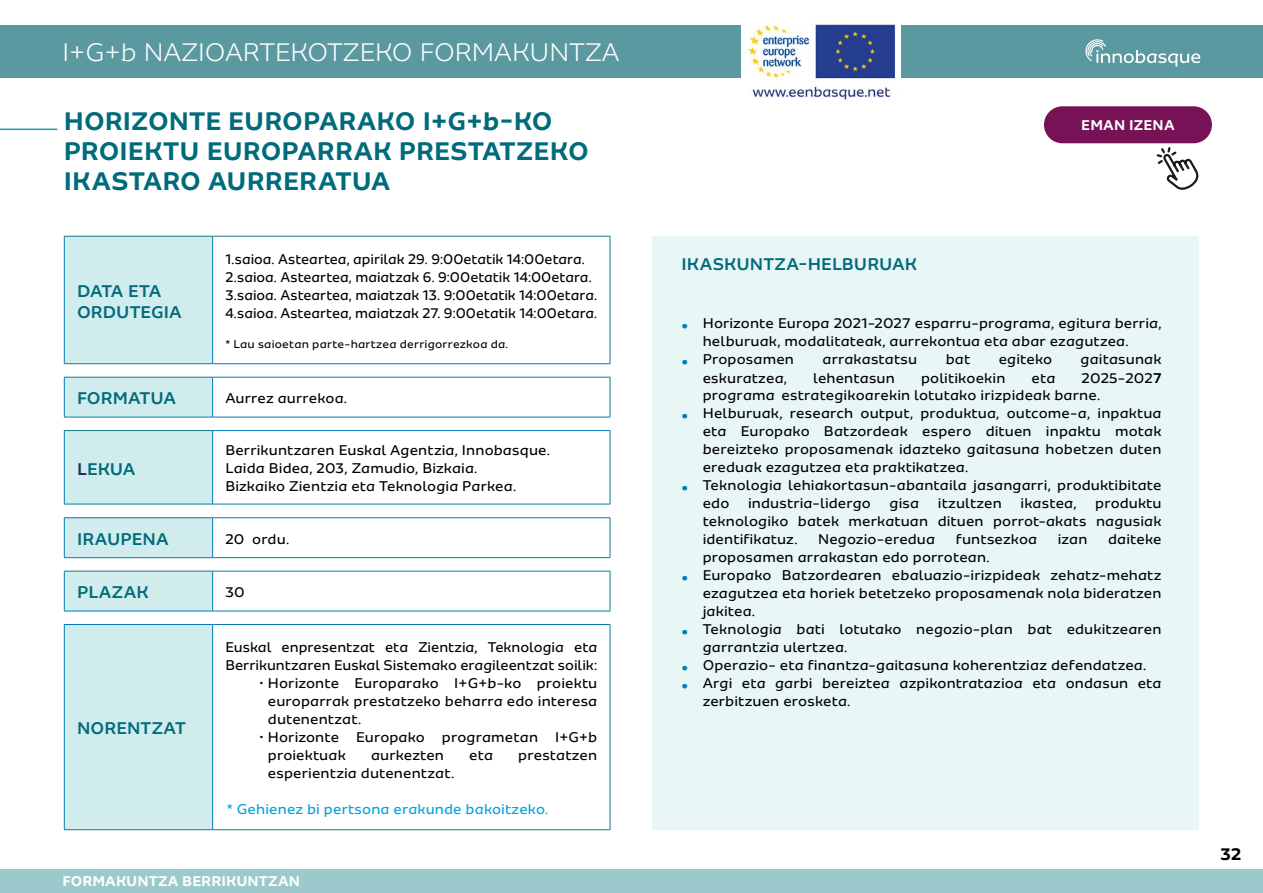
<style>
.page{position:relative;width:1263px;height:893px;background:#fff}
.page>*{position:absolute;margin:0;border:0;box-sizing:border-box;transform-origin:0 0}
.t1{font:700 27px/30px "Sua";letter-spacing:.005em;color:#006b7b}
.t2{font:300 27px "Sua";color:#fff}
.t3{font:500 18px/21px "Sua";letter-spacing:.005em;color:#006b7b}
.t4{font:700 18px "Sua";color:#000}
.t5{font:15px/18px "Sua";letter-spacing:.01em;color:#000}
.t6{font:15px/18px "Sua";letter-spacing:.01em;color:#000;scale:.96 1}
.t7{font:15px "Sua";letter-spacing:.01em;color:#00a3dc}
.t8{font:700 15px "Sua";letter-spacing:.005em;color:#fff}
.t9{font:12px "Sua";letter-spacing:.015em;color:#000}
.s1{color:#282a5f}
.s2{font-weight:800;font-size:27px;color:#037db4}
.s3{font-weight:500}
</style>
<div class="page">
<div style="left:0;top:26px;width:1263px;height:52px;background:#5b99a0"></div>
<svg style="left:1085px;top:39px;width:115px;height:27px"></svg>
<div style="left:0;top:870px;width:1263px;height:23px;background:#9ccacc"></div>
<svg style="left:64px;top:237px;width:149px;height:592px;fill:#d0eced"></svg>
<svg style="left:213px;top:364px;width:397px;height:247px"></svg>
<hr style="left:212px;top:236px;width:1px;height:127px;background:#037db4">
<hr style="left:213px;top:363px;width:397px;height:1px;background:#037db4">
<hr style="left:212px;top:377px;width:398px;height:1px;background:#037db4">
<hr style="left:212px;top:377px;width:1px;height:40px;background:#037db4">
<hr style="left:213px;top:417px;width:397px;height:1px;background:#037db4">
<hr style="left:212px;top:430px;width:398px;height:1px;background:#037db4">
<hr style="left:212px;top:431px;width:1px;height:73px;background:#037db4">
<hr style="left:213px;top:504px;width:397px;height:1px;background:#037db4">
<hr style="left:212px;top:517px;width:398px;height:1px;background:#037db4">
<hr style="left:212px;top:518px;width:1px;height:39px;background:#037db4">
<hr style="left:213px;top:557px;width:397px;height:1px;background:#037db4">
<hr style="left:212px;top:571px;width:398px;height:1px;background:#037db4">
<hr style="left:212px;top:571px;width:1px;height:40px;background:#037db4">
<hr style="left:213px;top:611px;width:397px;height:1px;background:#037db4">
<hr style="left:213px;top:624px;width:397px;height:1px;background:#037db4">
<hr style="left:212px;top:625px;width:1px;height:204px;background:#037db4">
<hr style="left:213px;top:236px;width:397px;height:1px;background:#177887">
<hr style="left:610px;top:236px;width:1px;height:127px;background:#177887">
<hr style="left:610px;top:377px;width:1px;height:40px;background:#177887">
<hr style="left:610px;top:431px;width:1px;height:73px;background:#177887">
<hr style="left:610px;top:518px;width:1px;height:39px;background:#177887">
<hr style="left:610px;top:571px;width:1px;height:40px;background:#177887">
<hr style="left:610px;top:625px;width:1px;height:204px;background:#177887">
<hr style="left:213px;top:829px;width:397px;height:1px;background:#177887">
<hr style="left:64px;top:236px;width:1px;height:127px;background:#037db4">
<hr style="left:64px;top:236px;width:149px;height:1px;background:#177887">
<hr style="left:64px;top:363px;width:149px;height:1px;background:#037db4">
<hr style="left:64px;top:377px;width:1px;height:40px;background:#037db4">
<hr style="left:64px;top:377px;width:148px;height:1px;background:#177887">
<hr style="left:64px;top:417px;width:149px;height:1px;background:#037db4">
<hr style="left:64px;top:431px;width:1px;height:73px;background:#037db4">
<hr style="left:64px;top:430px;width:148px;height:1px;background:#177887">
<hr style="left:64px;top:504px;width:149px;height:1px;background:#037db4">
<hr style="left:64px;top:518px;width:1px;height:39px;background:#037db4">
<hr style="left:64px;top:517px;width:148px;height:1px;background:#177887">
<hr style="left:64px;top:557px;width:149px;height:1px;background:#037db4">
<hr style="left:64px;top:571px;width:1px;height:40px;background:#037db4">
<hr style="left:64px;top:571px;width:148px;height:1px;background:#177887">
<hr style="left:64px;top:611px;width:149px;height:1px;background:#037db4">
<hr style="left:64px;top:625px;width:1px;height:204px;background:#037db4">
<hr style="left:64px;top:624px;width:149px;height:1px;background:#037db4">
<hr style="left:64px;top:829px;width:149px;height:1px;background:#177887">
<hr style="left:0;top:129px;width:57px;height:1px;background:#15a0a5">
<div style="left:1044px;top:106px;width:168px;height:37px;background:#771256;border-radius:18px"></div>
<svg style="left:1156px;top:147px;width:43px;height:43px"></svg>
<div style="left:653px;top:236px;width:546px;height:593px;background:#e8f6f6"></div>
<img style="left:741px;top:24px;width:159px;height:78px">
<h1 class="t2" style="left:63px;top:38px;width:559px">I+G+b NAZIOARTEKOTZEKO FORMAKUNTZA</h1>
<h1 class="t1" style="left:64px;top:106px;width:526px">HORIZONTE EUROPARAKO I+G+b-KO<br>PROIEKTU EUROPARRAK PRESTATZEKO<br>IKASTARO AURRERATUA</h1>
<p class="t8" style="left:1081px;top:116px;width:95px">EMAN IZENA</p>
<p class="t3" style="left:77px;top:280px;width:106px">DATA ETA<br>ORDUTEGIA</p>
<p class="t6" style="left:225px;top:250px;width:389px">1.saioa. Asteartea, apirilak 29. 9:00etatik 14:00etara.<br>2.saioa. Asteartea, maiatzak 6. 9:00etatik 14:00etara.<br>3.saioa. Asteartea, maiatzak 13. 9:00etatik 14:00etara.<br>4.saioa. Asteartea, maiatzak 27. 9:00etatik 14:00etara.</p>
<p class="t9" style="left:225px;top:337px;width:284px">* Lau saioetan parte-hartzea derrigorrezkoa da.</p>
<p class="t3" style="left:77px;top:388px;width:100px">FORMATUA</p>
<p class="t5" style="left:225px;top:389px;width:123px">Aurrez aurrekoa.</p>
<p class="t3" style="left:77px;top:458px;width:60px"><span class="s1">L</span>EKUA</p>
<p class="t5" style="left:225px;top:441px;width:326px">Berrikuntzaren Euskal Agentzia, Innobasque.<br>Laida Bidea, 203, Zamudio, Bizkaia.<br>Bizkaiko Zientzia eta Teknologia Parkea.</p>
<p class="t3" style="left:77px;top:528px;width:93px">IRAUPENA</p>
<p class="t5" style="left:225px;top:530px;width:65px">20 ordu.</p>
<p class="t3" style="left:77px;top:582px;width:73px">PLAZAK</p>
<p class="t5" style="left:225px;top:583px;width:21px">30</p>
<p class="t3" style="left:77px;top:718px;width:110px">NORENTZAT</p>
<p class="t5" style="left:225px;top:638px;width:373px">Euskal enpresentzat eta Zientzia, Teknologia eta<br>Berrikuntzaren Euskal Sistemako eragileentzat soilik:</p>
<p class="t5" style="left:268px;top:674px;width:331px;text-align:justify;text-indent:-9px">• Horizonte Europarako I+G+b-ko proiektu europarrak prestatzeko beharra edo interesa dutenentzat.</p>
<p class="t5" style="left:268px;top:728px;width:331px;text-indent:-9px">• Horizonte Europako programetan I+G+b proiektuak</p>
<p class="t5" style="left:371px;top:746px;width:75px">aurkezten</p>
<p class="t5" style="left:469px;top:746px;width:25px">eta</p>
<p class="t5" style="left:518px;top:746px;width:81px">prestatzen</p>
<p class="t5" style="left:268px;top:764px;width:188px">esperientzia dutenentzat.</p>
<p class="t7" style="left:227px;top:801px;width:323px">* Gehienez bi pertsona erakunde bakoitzeko.</p>
<p class="t8" style="left:63px;top:872px;width:239px">FORMAKUNTZA BERRIKUNTZAN</p>
<p class="t3" style="left:681px;top:254px;width:237px">IKASKUNTZA-HELBURUAK</p>
<p class="t5" style="left:681px;top:314px;width:482px"><span class="s2">.</span> Horizonte Europa 2021-2027 esparru-programa, egitura berria,</p>
<p class="t5" style="left:703px;top:332px;width:427px">helburuak, modalitateak, aurrekontua eta abar ezagutzea.</p>
<p class="t5" style="left:681px;top:350px;width:114px"><span class="s2">.</span> Proposamen</p>
<p class="t5" style="left:822px;top:350px;width:96px">arrakastatsu</p>
<p class="t5" style="left:946px;top:350px;width:26px">bat</p>
<p class="t5" style="left:999px;top:350px;width:55px">egiteko</p>
<p class="t5" style="left:1081px;top:350px;width:82px">gaitasunak</p>
<p class="t5" style="left:703px;top:368px;width:86px">eskuratzea,</p>
<p class="t5" style="left:813px;top:368px;width:83px">lehentasun</p>
<p class="t5" style="left:921px;top:368px;width:86px">politikoekin</p>
<p class="t5" style="left:1031px;top:368px;width:25px">eta</p>
<p class="t5" style="left:1081px;top:368px;width:81px">2025-202<span class="s3">7</span></p>
<p class="t5" style="left:703px;top:386px;width:399px">programa estrategikoarekin lotutako irizpideak barne.</p>
<p class="t5" style="left:681px;top:404px;width:482px"><span class="s2">.</span> Helburuak, research output, produktua, outcome-a, inpaktua</p>
<p class="t5" style="left:703px;top:422px;width:460px">eta Europako Batzordeak espero dituen inpaktu motak</p>
<p class="t5" style="left:703px;top:440px;width:460px">bereizteko proposamenak idazteko gaitasuna hobetzen duten</p>
<p class="t5" style="left:703px;top:458px;width:267px">ereduak ezagutzea eta praktikatzea.</p>
<p class="t5" style="left:681px;top:476px;width:482px"><span class="s2">.</span> Teknologia lehiakortasun-abantaila jasangarri, produktibitate</p>
<p class="t5" style="left:703px;top:494px;width:460px">edo industria-lidergo gisa itzultzen ikastea, produktu</p>
<p class="t5" style="left:703px;top:512px;width:460px">teknologiko batek merkatuan dituen porrot-akats nagusiak</p>
<p class="t5" style="left:703px;top:530px;width:96px">identifikatuz.</p>
<p class="t5" style="left:818px;top:530px;width:119px">Negozio-eredua</p>
<p class="t5" style="left:956px;top:530px;width:83px">funtsezkoa</p>
<p class="t5" style="left:1058px;top:530px;width:31px">izan</p>
<p class="t5" style="left:1108px;top:530px;width:55px">daiteke</p>
<p class="t5" style="left:703px;top:548px;width:288px">proposamen arrakastan edo porrotean.</p>
<p class="t5" style="left:681px;top:566px;width:482px"><span class="s2">.</span> Europako Batzordearen ebaluazio-irizpideak zehatz-mehatz</p>
<p class="t5" style="left:703px;top:584px;width:460px">ezagutzea eta horiek betetzeko proposamenak nola bideratzen</p>
<p class="t5" style="left:703px;top:602px;width:54px">jakitea.</p>
<p class="t5" style="left:681px;top:620px;width:482px"><span class="s2">.</span> Teknologia bati lotutako negozio-plan bat edukitzearen</p>
<p class="t5" style="left:703px;top:638px;width:146px">garrantzia ulertzea.</p>
<p class="t5" style="left:681px;top:656px;width:466px"><span class="s2">.</span> Operazio- eta finantza-gaitasuna koherentziaz defendatzea.</p>
<p class="t5" style="left:681px;top:674px;width:482px"><span class="s2">.</span> Argi eta garbi bereiztea azpikontratazioa eta ondasun eta</p>
<p class="t5" style="left:703px;top:692px;width:149px">zerbitzuen erosketa.</p>
<p class="t4" style="left:1220px;top:843px;width:22px">32</p>
</div>
